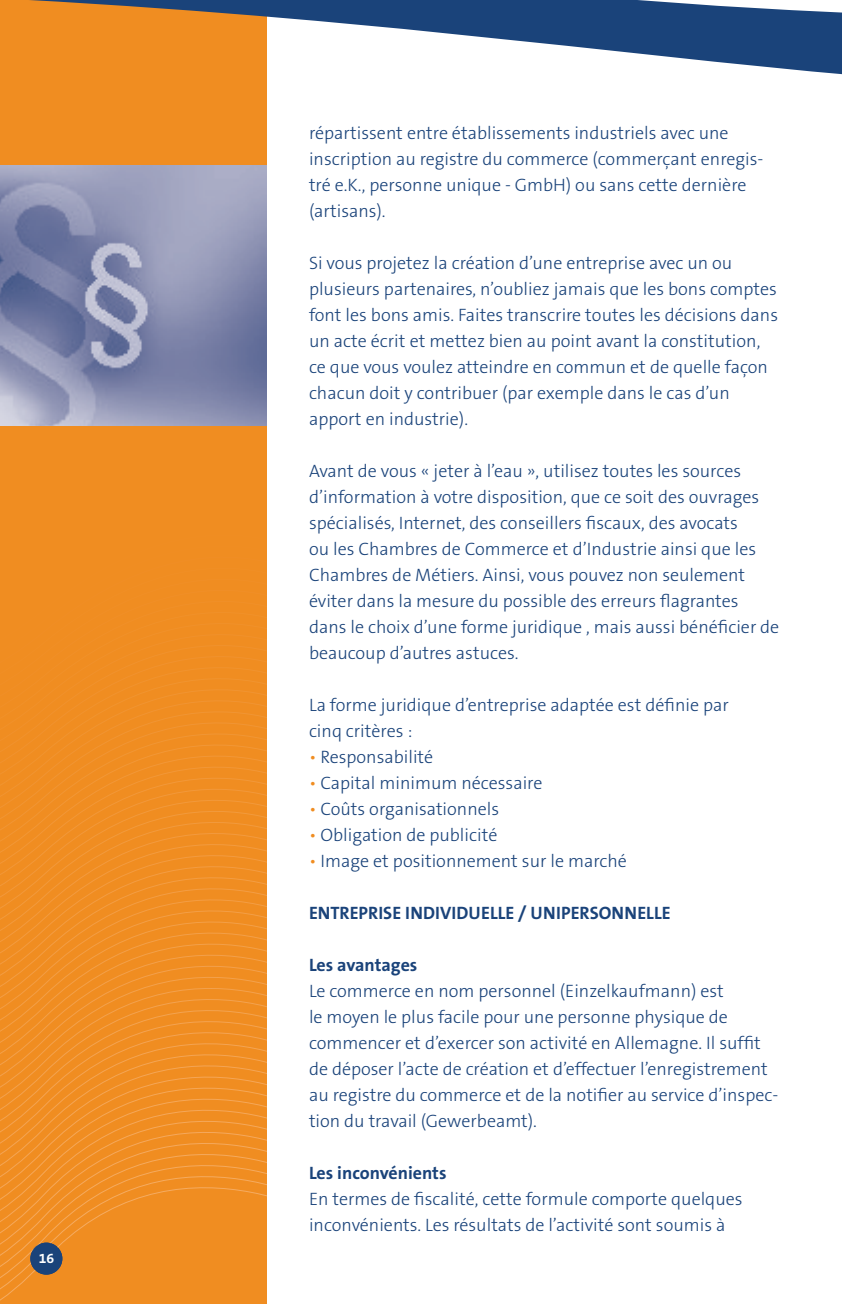
<style>
.page{position:relative;width:842px;height:1304px;background:#fff}
.page>*{position:absolute;margin:0;border:0;box-sizing:border-box;transform-origin:0 0}
.t1{font:300 18px/26px "The Sans B3";color:#1a437a}
.t2{font:700 18px "The Sans B7";color:#1a437a}
.t3{font:700 14px "The Sans B7";color:#fff}
.s1{color:#f08d21}
</style>
<div class="page">
<div style="left:0;top:0;width:266px;height:1304px;background:#f08d21"></div>
<svg style="left:29px;top:0;width:813px;height:150px"></svg>
<svg style="left:0;top:1186px;width:266px;height:11px"></svg>
<svg style="left:0;top:1174px;width:266px;height:12px"></svg>
<svg style="left:0;top:1163px;width:266px;height:11px"></svg>
<svg style="left:0;top:1151px;width:266px;height:12px"></svg>
<svg style="left:0;top:1140px;width:266px;height:11px"></svg>
<svg style="left:0;top:1128px;width:266px;height:12px"></svg>
<svg style="left:0;top:1117px;width:266px;height:11px"></svg>
<svg style="left:0;top:1105px;width:266px;height:12px"></svg>
<svg style="left:0;top:1094px;width:266px;height:11px"></svg>
<svg style="left:0;top:1082px;width:266px;height:12px"></svg>
<svg style="left:0;top:1071px;width:266px;height:11px"></svg>
<svg style="left:0;top:1059px;width:266px;height:12px"></svg>
<svg style="left:0;top:1048px;width:266px;height:11px"></svg>
<svg style="left:0;top:1036px;width:266px;height:12px"></svg>
<svg style="left:0;top:1025px;width:266px;height:11px"></svg>
<svg style="left:0;top:1014px;width:266px;height:11px"></svg>
<svg style="left:0;top:1002px;width:266px;height:12px"></svg>
<svg style="left:0;top:991px;width:266px;height:11px"></svg>
<svg style="left:0;top:979px;width:266px;height:12px"></svg>
<svg style="left:0;top:968px;width:266px;height:11px"></svg>
<svg style="left:0;top:956px;width:266px;height:12px"></svg>
<svg style="left:0;top:945px;width:266px;height:11px"></svg>
<svg style="left:0;top:933px;width:266px;height:12px"></svg>
<svg style="left:0;top:922px;width:266px;height:11px"></svg>
<svg style="left:0;top:911px;width:266px;height:11px"></svg>
<svg style="left:0;top:899px;width:266px;height:12px"></svg>
<svg style="left:0;top:888px;width:266px;height:11px"></svg>
<svg style="left:0;top:876px;width:266px;height:12px"></svg>
<svg style="left:0;top:865px;width:266px;height:11px"></svg>
<svg style="left:0;top:854px;width:266px;height:11px"></svg>
<svg style="left:0;top:842px;width:266px;height:12px"></svg>
<svg style="left:0;top:831px;width:266px;height:11px"></svg>
<svg style="left:0;top:819px;width:266px;height:12px"></svg>
<svg style="left:0;top:796px;width:266px;height:12px"></svg>
<svg style="left:36px;top:645px;width:230px;height:94px"></svg>
<img style="left:0;top:165px;width:266px;height:260px">
<div style="left:30px;top:1243px;width:32px;height:32px;background:#1a437a;border-radius:50%"></div>
<p class="t3" style="left:39px;top:1251px;width:17px">16</p>
<p class="t1" style="left:309px;top:121px;width:456px">répartissent entre établissements industriels avec une inscription au registre du commerce (commerçant enregis&shy;tré e.K., personne unique - GmbH) ou sans cette dernière (artisans).</p>
<p class="t1" style="left:309px;top:251px;width:471px">Si vous projetez la création d’une entreprise avec un ou plusieurs partenaires, n’oubliez jamais que les bons comptes font les bons amis. Faites transcrire toutes les décisions dans un acte écrit et mettez bien au point avant la constitution, ce que vous voulez atteindre en commun et de quelle façon chacun doit y contribuer (par exemple dans le cas d’un apport en industrie).</p>
<p class="t1" style="left:309px;top:459px;width:472px">Avant de vous « jeter à l’eau », utilisez toutes les sources d’information à votre disposition, que ce soit des ouvrages spécialisés, Internet, des conseillers fiscaux, des avocats<br>ou les Chambres de Commerce et d’Industrie ainsi que les Chambres de Métiers. Ainsi, vous pouvez non seulement éviter dans la mesure du possible des erreurs flagrantes dans le choix d’une forme juridique , mais aussi bénéficier de beaucoup d’autres astuces.</p>
<p class="t1" style="left:309px;top:693px;width:421px">La forme juridique d’entreprise adaptée est définie par cinq critères :</p>
<p class="t1" style="left:309px;top:745px;width:126px"><span class="s1">•</span> Responsabilité</p>
<p class="t1" style="left:309px;top:771px;width:235px"><span class="s1">•</span> Capital minimum nécessaire</p>
<p class="t1" style="left:309px;top:797px;width:192px"><span class="s1">•</span> Coûts organisationnels</p>
<p class="t1" style="left:309px;top:823px;width:190px"><span class="s1">•</span> Obligation de publicité</p>
<p class="t1" style="left:309px;top:849px;width:319px"><span class="s1">•</span> Image et positionnement sur le marché</p>
<p class="t2" style="left:309px;top:904px;width:363px">ENTREPRISE INDIVIDUELLE / UNIPERSONNELLE</p>
<p class="t2" style="left:309px;top:956px;width:110px">Les avantages</p>
<p class="t1" style="left:309px;top:979px;width:469px">Le commerce en nom personnel (Einzelkaufmann) est<br>le moyen le plus facile pour une personne physique de commencer et d’exercer son activité en Allemagne. Il suffit de déposer l’acte de création et d’effectuer l’enregistrement au registre du commerce et de la notifier au service d’inspec&shy;tion du travail (Gewerbeamt).</p>
<p class="t2" style="left:309px;top:1164px;width:139px">Les inconvénients</p>
<p class="t1" style="left:309px;top:1187px;width:435px">En termes de fiscalité, cette formule comporte quelques inconvénients. Les résultats de l’activité sont soumis à</p>
</div>
